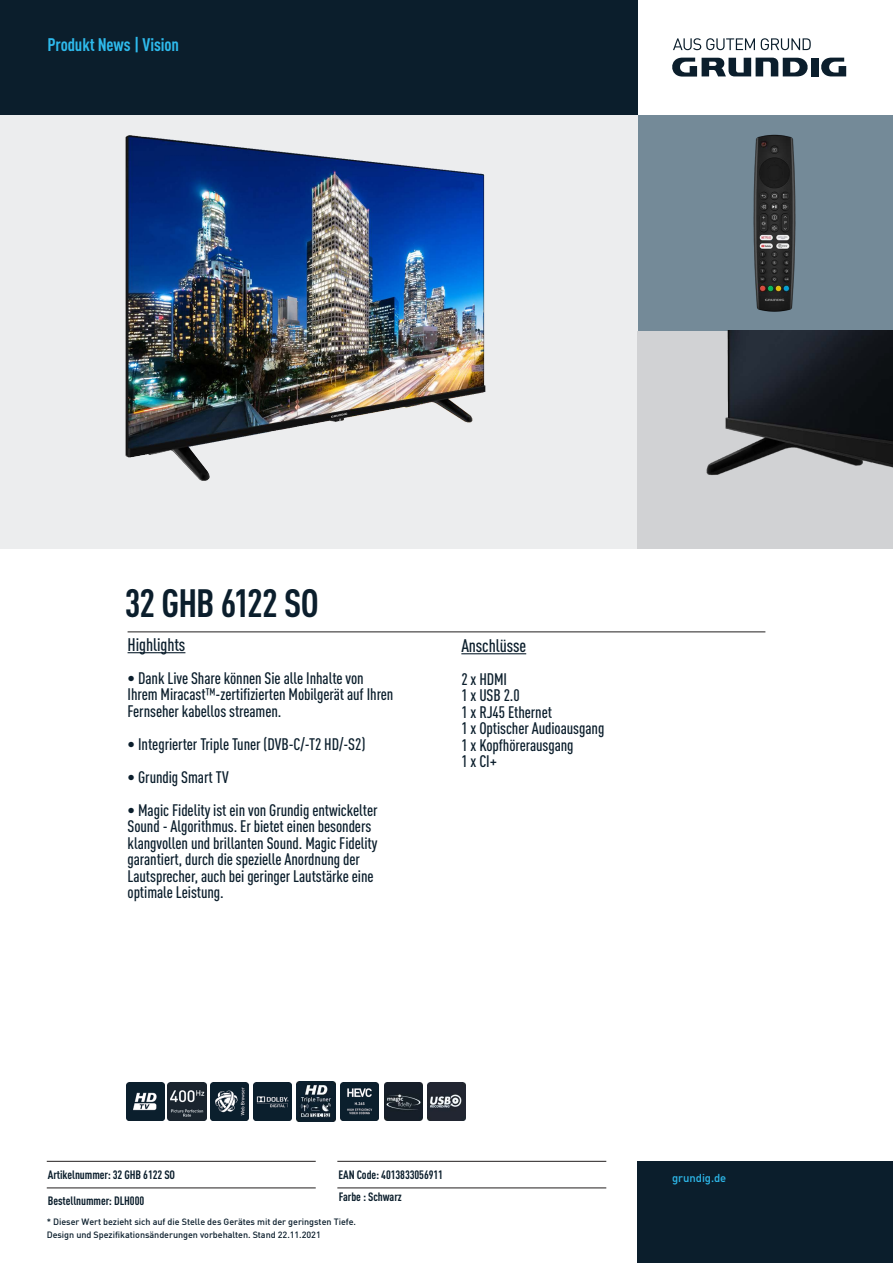
<style>
.page{position:relative;width:893px;height:1263px;background:#fff}
.page>*{position:absolute;margin:0;border:0;box-sizing:border-box;transform-origin:0 0}
.t1{font:700 condensed 39px "DIN Pro";letter-spacing:-.02em;color:#0b1e2c}
.t2{font:500 condensed 18px "DIN Pro";letter-spacing:-.005em;color:#0b1e2c}
.t3{font:700 condensed 18px "DIN Pro";letter-spacing:-.005em;color:#2ebaec}
.t4{font:500 condensed 16.5px/16.5px "DIN Pro";letter-spacing:-.005em;color:#0b1e2c}
.t5{font:700 condensed 12px "DIN Pro";letter-spacing:-.005em;color:#0b1e2c}
.t6{font:11.25px "DIN Medium";letter-spacing:-.005em;color:#2ebaec}
.t7{font:9px/12.8px "DIN Medium";letter-spacing:-.005em;color:#0b1e2c}
</style>
<div class="page">
<div style="left:638px;top:115px;width:255px;height:217px;background:#748a98"></div>
<img style="left:727px;top:134px;width:153px;height:197px">
<div style="left:0;top:0;width:638px;height:115px;background:#0b1e2c"></div>
<div style="left:811px;top:58px;width:7px;height:18px;background:#0b1e2c"></div>
<svg style="left:672px;top:58px;width:136px;height:19px"></svg>
<svg style="left:818px;top:58px;width:28px;height:19px"></svg>
<svg style="left:673px;top:38px;width:82px;height:12px"></svg>
<svg style="left:761px;top:38px;width:50px;height:12px"></svg>
<hr style="left:128px;top:632px;width:637px;height:1px;background:#221f1f">
<img style="left:0;top:115px;width:638px;height:434px">
<hr style="left:47px;top:1161px;width:269px;height:1px;background:#221f1f">
<hr style="left:337px;top:1161px;width:269px;height:1px;background:#221f1f">
<hr style="left:47px;top:1188px;width:269px;height:1px;background:#221f1f">
<hr style="left:337px;top:1188px;width:269px;height:1px;background:#221f1f">
<div style="left:638px;top:1161px;width:255px;height:102px;background:#0b1e2c"></div>
<img style="left:638px;top:331px;width:255px;height:218px">
<img style="left:127px;top:1083px;width:37px;height:37px">
<img style="left:168px;top:1082px;width:38px;height:38px">
<img style="left:340px;top:1082px;width:38px;height:38px">
<hr style="left:128px;top:652px;width:57px;height:1px;background:#0b1e2c">
<img style="left:296px;top:1082px;width:39px;height:39px">
<hr style="left:461px;top:653px;width:65px;height:1px;background:#0b1e2c">
<img style="left:384px;top:1083px;width:38px;height:38px">
<img style="left:427px;top:1082px;width:39px;height:38px">
<img style="left:210px;top:1082px;width:39px;height:38px">
<img style="left:253px;top:1082px;width:38px;height:38px">
<p class="t3" style="left:47px;top:35px;width:133px">Produkt News | Vision</p>
<h1 class="t1" style="left:125px;top:583px;width:196px">32 GHB 6122 SO</h1>
<p class="t2" style="left:128px;top:636px;width:59px">Highlights</p>
<p class="t4" style="left:128px;top:670px;width:267px">• Dank Live Share können Sie alle Inhalte von<br>Ihrem Miracast™-zertifizierten Mobilgerät auf Ihren<br>Fernseher kabellos streamen.</p>
<p class="t4" style="left:128px;top:736px;width:239px">• Integrierter Triple Tuner (DVB-C/-T2 HD/-S2)</p>
<p class="t4" style="left:128px;top:769px;width:103px">• Grundig Smart TV</p>
<p class="t4" style="left:128px;top:802px;width:251px">• Magic Fidelity ist ein von Grundig entwickelter Sound - Algorithmus. Er bietet einen besonders klangvollen und brillanten Sound. Magic Fidelity garantiert, durch die spezielle Anordnung der Lautsprecher, auch bei geringer Lautstärke eine optimale Leistung.</p>
<p class="t2" style="left:461px;top:637px;width:66px">Anschlüsse</p>
<p class="t4" style="left:461px;top:671px;width:145px">2 x HDMI<br>1 x USB 2.0<br>1 x RJ45 Ethernet<br>1 x Optischer Audioausgang<br>1 x Kopfhörerausgang<br>1 x CI+</p>
<p class="t5" style="left:48px;top:1168px;width:129px">Artikelnummer: 32 GHB 6122 SO</p>
<p class="t5" style="left:48px;top:1195px;width:98px">Bestellnummer: DLH000</p>
<p class="t5" style="left:338px;top:1169px;width:106px">EAN Code: 4013833056911</p>
<p class="t6" style="left:672px;top:1172px;width:56px">grundig.de</p>
<p class="t5" style="left:339px;top:1191px;width:65px">Farbe : Schwarz</p>
<p class="t7" style="left:47px;top:1215px;width:311px">* Dieser Wert bezieht sich auf die Stelle des Gerätes mit der geringsten Tiefe.<br>Design und Spezifikationsänderungen vorbehalten. Stand 22.11.2021</p>
</div>
